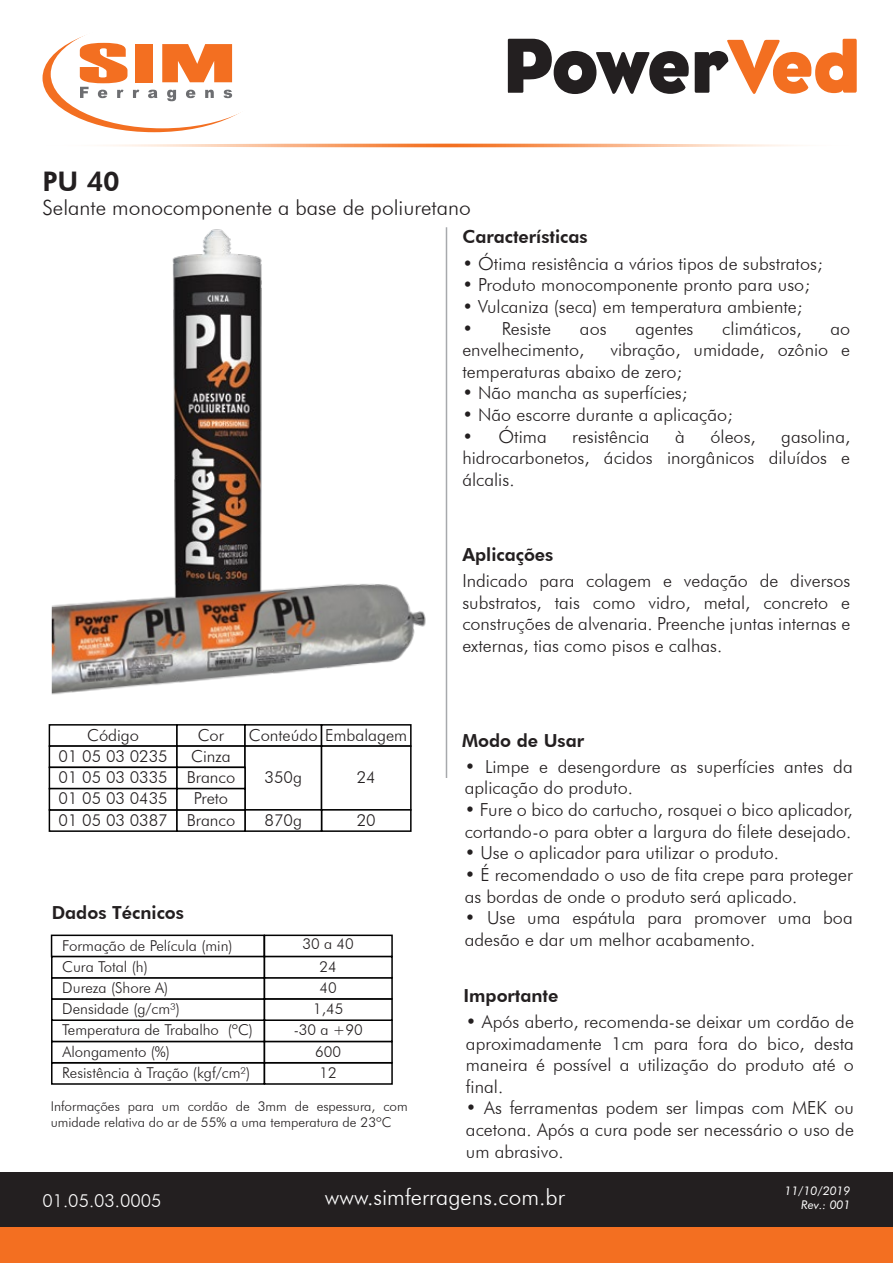
<style>
.page{position:relative;width:893px;height:1263px;background:#fff}
.page>*{position:absolute;margin:0;border:0;box-sizing:border-box;transform-origin:0 0}
.t1{font:800 27px "Futura BT";color:#231f20}
.t2{font:300 22.5px "Futura BT";color:#fff}
.t3{font:300 21px "Futura BT";color:#231f20}
.t4{font:300 18px/21.6px "Futura BT";color:#231f20}
.t5{font:800 18px "Futura BT";color:#231f20}
.t6{font:300 18px "Futura BT";color:#fff}
.t7{font:300 16.5px/21.3px "Futura BT";color:#231f20;text-align:center}
.t8{font:300 15px/21.1px "Futura BT";color:#231f20}
.t9{font:300 13.5px/16.2px "Futura BT";color:#231f20}
.t10{font:italic 12px/14.4px "Futura BT";color:#fff;text-align:right}
</style>
<div class="page">
<div style="left:0;top:1172px;width:893px;height:55px;background:#231f20"></div>
<div style="left:0;top:1227px;width:893px;height:36px;background:#f36f21"></div>
<svg style="left:43px;top:24px;width:223px;height:108px"></svg>
<div style="left:51px;top:20px;width:223px;height:108px;background:#fff;border-radius:50%"></div>
<div style="left:136px;top:44px;width:17px;height:38px;background:#f36f21"></div>
<svg style="left:162px;top:44px;width:70px;height:38px;background:#f48543"></svg>
<svg style="left:80px;top:43px;width:47px;height:55px"></svg>
<svg style="left:133px;top:90px;width:6px;height:8px"></svg>
<svg style="left:148px;top:90px;width:9px;height:8px"></svg>
<svg style="left:167px;top:90px;width:9px;height:11px"></svg>
<svg style="left:186px;top:90px;width:9px;height:8px"></svg>
<svg style="left:205px;top:90px;width:9px;height:8px"></svg>
<svg style="left:223px;top:90px;width:9px;height:8px"></svg>
<svg style="left:103px;top:144px;width:697px;height:3px;background:#f9b88f"></svg>
<hr style="left:446px;top:227px;width:1px;height:551px;background:#a7a9ac">
<div style="left:49px;top:724px;width:129px;height:23px;background:#fff;border:2px solid #010101"></div>
<div style="left:49px;top:745px;width:129px;height:23px;background:#fff;border:2px solid #010101"></div>
<div style="left:176px;top:724px;width:70px;height:23px;background:#fff;border:2px solid #010101"></div>
<div style="left:176px;top:745px;width:70px;height:23px;background:#fff;border:2px solid #010101"></div>
<div style="left:244px;top:724px;width:78px;height:23px;background:#fff;border:2px solid #010101"></div>
<div style="left:244px;top:745px;width:78px;height:66px;background:#fff;border:2px solid #010101"></div>
<div style="left:321px;top:724px;width:91px;height:23px;background:#fff;border:2px solid #010101"></div>
<div style="left:49px;top:767px;width:129px;height:22px;background:#fff;border:2px solid #010101"></div>
<div style="left:176px;top:767px;width:70px;height:22px;background:#fff;border:2px solid #010101"></div>
<svg style="left:508px;top:39px;width:181px;height:55px"></svg>
<svg style="left:695px;top:39px;width:162px;height:55px"></svg>
<div style="left:51px;top:1041px;width:214px;height:22px;background:#fff;border:2px solid #010101"></div>
<div style="left:264px;top:1041px;width:129px;height:22px;background:#fff;border:2px solid #010101"></div>
<div style="left:51px;top:1019px;width:214px;height:23px;background:#fff;border:2px solid #010101"></div>
<div style="left:264px;top:1019px;width:129px;height:23px;background:#fff;border:2px solid #010101"></div>
<div style="left:51px;top:998px;width:214px;height:23px;background:#fff;border:2px solid #010101"></div>
<div style="left:51px;top:977px;width:214px;height:23px;background:#fff;border:2px solid #010101"></div>
<div style="left:51px;top:934px;width:214px;height:23px;background:#fff;border:2px solid #010101"></div>
<div style="left:264px;top:934px;width:129px;height:23px;background:#fff;border:2px solid #010101"></div>
<div style="left:51px;top:956px;width:214px;height:22px;background:#fff;border:2px solid #010101"></div>
<div style="left:264px;top:998px;width:129px;height:23px;background:#fff;border:2px solid #010101"></div>
<div style="left:264px;top:977px;width:129px;height:22px;background:#fff;border:2px solid #010101"></div>
<div style="left:264px;top:956px;width:129px;height:22px;background:#fff;border:2px solid #010101"></div>
<div style="left:321px;top:745px;width:91px;height:66px;background:#fff;border:2px solid #010101"></div>
<div style="left:321px;top:809px;width:91px;height:23px;background:#fff;border:2px solid #010101"></div>
<div style="left:244px;top:809px;width:78px;height:23px;background:#fff;border:2px solid #010101"></div>
<div style="left:49px;top:809px;width:129px;height:23px;background:#fff;border:2px solid #010101"></div>
<div style="left:176px;top:809px;width:70px;height:23px;background:#fff;border:2px solid #010101"></div>
<div style="left:49px;top:788px;width:129px;height:23px;background:#fff;border:2px solid #010101"></div>
<div style="left:176px;top:788px;width:70px;height:23px;background:#fff;border:2px solid #010101"></div>
<img style="left:172px;top:229px;width:90px;height:338px">
<img style="left:52px;top:567px;width:374px;height:128px">
<h1 class="t1" style="left:43px;top:165px;width:79px">PU 40</h1>
<p class="t3" style="left:43px;top:195px;width:430px">Selante monocomponente a base de poliuretano</p>
<p class="t5" style="left:463px;top:225px;width:127px">Características</p>
<p class="t4" style="left:462px;top:252px;width:362px">• Ótima resistência a vários tipos de substratos;</p>
<p class="t4" style="left:462px;top:274px;width:349px">• Produto monocomponente pronto para uso;</p>
<p class="t4" style="left:462px;top:296px;width:342px">• Vulcaniza (seca) em temperatura ambiente;</p>
<p class="t4" style="left:462px;top:317px;width:90px">• Resiste</p>
<p class="t4" style="left:580px;top:317px;width:28px">aos</p>
<p class="t4" style="left:635px;top:317px;width:60px">agentes</p>
<p class="t4" style="left:722px;top:317px;width:81px">climáticos,</p>
<p class="t4" style="left:830px;top:317px;width:21px">ao</p>
<p class="t4" style="left:462px;top:339px;width:123px">envelhecimento,</p>
<p class="t4" style="left:462px;top:339px;width:389px;text-indent:148px">vibração, umidade, ozônio e temperaturas abaixo de zero;</p>
<p class="t4" style="left:462px;top:382px;width:227px">• Não mancha as superfícies;</p>
<p class="t4" style="left:462px;top:404px;width:272px">• Não escorre durante a aplicação;</p>
<p class="t4" style="left:462px;top:425px;width:86px">• Ótima</p>
<p class="t4" style="left:572px;top:425px;width:79px">resistência</p>
<p class="t4" style="left:675px;top:425px;width:11px">à</p>
<p class="t4" style="left:710px;top:425px;width:47px">óleos,</p>
<p class="t4" style="left:462px;top:425px;width:389px;text-align:justify;text-indent:319px">gasolina, hidrocarbonetos, ácidos inorgânicos diluídos e álcalis.</p>
<p class="t7" style="left:59px;top:724px;width:111px">Código<br>01 05 03 0235</p>
<p class="t7" style="left:198px;top:724px;width:28px">Cor</p>
<p class="t7" style="left:249px;top:724px;width:70px">Conteúdo</p>
<p class="t7" style="left:265px;top:766px;width:39px">350g</p>
<p class="t7" style="left:187px;top:745px;width:50px;text-align:left">Cinza<br>Branco</p>
<p class="t7" style="left:59px;top:766px;width:111px">01 05 03 0335</p>
<p class="t7" style="left:59px;top:788px;width:111px">01 05 03 0435</p>
<p class="t7" style="left:194px;top:788px;width:36px">Preto</p>
<p class="t7" style="left:325px;top:724px;width:84px">Embalagem</p>
<p class="t7" style="left:357px;top:766px;width:21px">24</p>
<p class="t7" style="left:59px;top:809px;width:178px">01 05 03 0387 Branco</p>
<p class="t7" style="left:265px;top:809px;width:39px">870g</p>
<p class="t7" style="left:357px;top:809px;width:21px">20</p>
<p class="t5" style="left:52px;top:902px;width:134px">Dados Técnicos</p>
<p class="t8" style="left:62px;top:934px;width:172px">Formação de Película (min)</p>
<p class="t8" style="left:303px;top:933px;width:53px">30 a 40</p>
<p class="t8" style="left:62px;top:956px;width:192px">Cura Total (h)<br>Dureza (Shore A)<br>Densidade (g/cm³)<br>Temperatura de Trabalho (ºC)</p>
<p class="t8" style="left:313px;top:956px;width:32px;text-align:center">24<br>40<br>1,45</p>
<p class="t8" style="left:294px;top:1019px;width:71px">-30 a +90</p>
<p class="t8" style="left:62px;top:1041px;width:109px">Alongamento (%)</p>
<p class="t8" style="left:315px;top:1041px;width:27px">600</p>
<p class="t8" style="left:62px;top:1062px;width:190px">Resistência à Tração (kgf/cm²)</p>
<p class="t8" style="left:320px;top:1062px;width:19px">12</p>
<p class="t9" style="left:51px;top:1098px;width:359px">Informações para um cordão de 3mm de espessura, com umidade relativa do ar de 55% a uma temperatura de 23ºC</p>
<p class="t5" style="left:462px;top:544px;width:93px">Aplicações</p>
<p class="t4" style="left:462px;top:570px;width:389px;text-align:justify">Indicado para colagem e vedação de diversos substratos, tais como vidro, metal, concreto e construções de alvenaria. Preenche juntas internas e externas, tias como pisos e calhas.</p>
<p class="t5" style="left:462px;top:729px;width:123px">Modo de Usar</p>
<p class="t4" style="left:465px;top:755px;width:389px">• Limpe e desengordure as superfícies antes da aplicação do produto.</p>
<p class="t4" style="left:465px;top:799px;width:389px">• Fure o bico do cartucho, rosquei o bico aplicador, cortando-o para obter a largura do filete desejado.</p>
<p class="t4" style="left:465px;top:842px;width:316px">• Use o aplicador para utilizar o produto.</p>
<p class="t4" style="left:465px;top:863px;width:389px">• É recomendado o uso de fita crepe para proteger as bordas de onde o produto será aplicado.</p>
<p class="t4" style="left:465px;top:907px;width:389px">• Use uma espátula para promover uma boa adesão e dar um melhor acabamento.</p>
<p class="t5" style="left:463px;top:984px;width:97px">Importante</p>
<p class="t4" style="left:466px;top:1010px;width:389px;text-align:justify">• Após aberto, recomenda-se deixar um cordão de aproximadamente 1cm para fora do bico, desta maneira é possível a utilização do produto até o final.</p>
<p class="t4" style="left:466px;top:1097px;width:389px;text-align:justify">• As ferramentas podem ser limpas com MEK ou acetona. Após a cura pode ser necessário o uso de um abrasivo.</p>
<p class="t6" style="left:42px;top:1190px;width:121px">01.05.03.0005</p>
<p class="t2" style="left:325px;top:1184px;width:241px">www.simferragens.com.br</p>
<p class="t10" style="left:784px;top:1183px;width:68px">11/10/2019<br>Rev.: 001</p>
</div>
